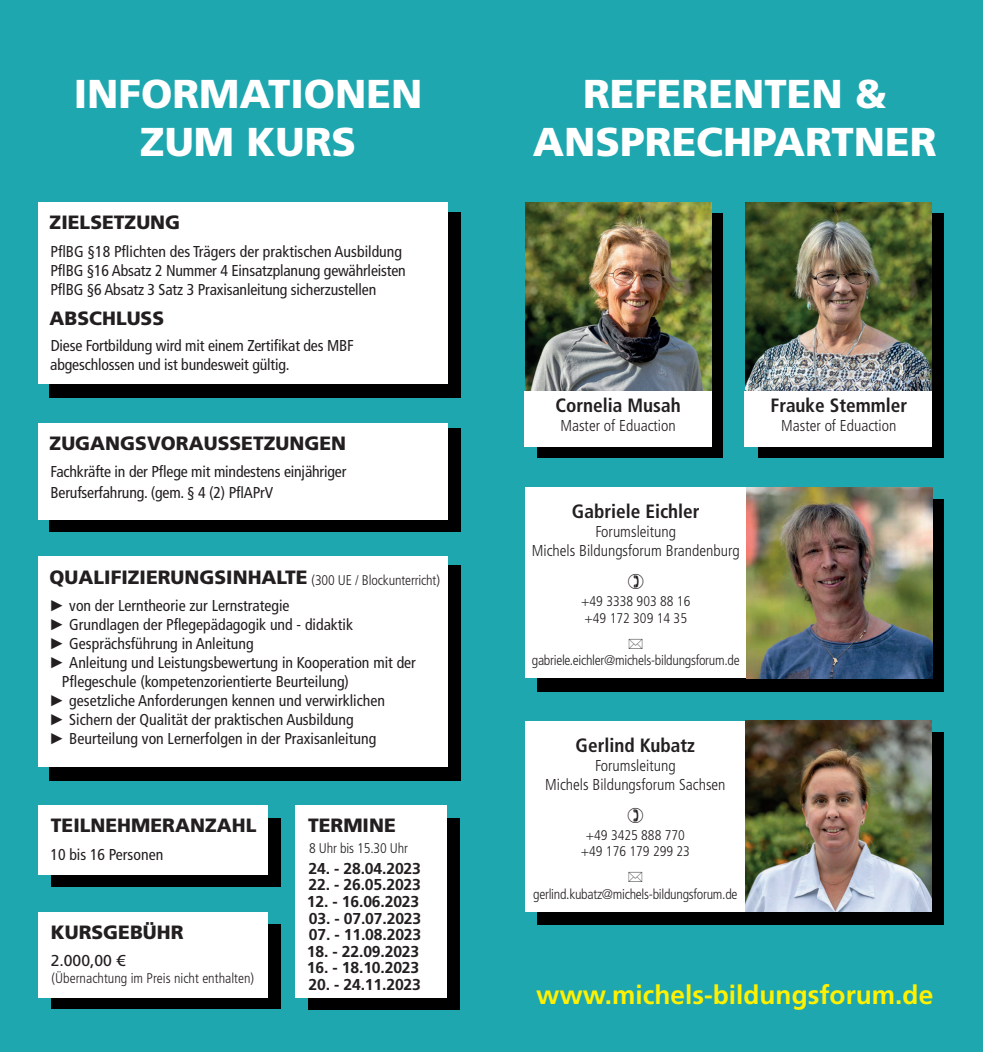
<style>
.page{position:relative;width:983px;height:1052px;background:#fff}
.page>*{position:absolute;margin:0;border:0;box-sizing:border-box;transform-origin:0 0}
.t1{font:900 40.25px "Frutiger LT Std";color:#fff}
.t2{font:700 26.25px "Frutiger LT Std";color:#fff101}
.t3{font:900 19.25px "Frutiger LT Std";color:#231f20}
.t4{font:700 condensed 19.25px "Frutiger LT Std";color:#231f20}
.t5{font:condensed 15.75px/18.9px "Frutiger LT Std";color:#231f20}
.t6{font:300 condensed 15.75px/18.9px "Frutiger LT Std";color:#231f20;text-align:center}
.t7{font:700 15.75px "Frutiger LT Std";letter-spacing:-.01em;color:#231f20}
.t8{font:15.75px "Frutiger LT Std";color:#231f20}
.t9{font:300 condensed 14px "Frutiger LT Std";letter-spacing:-.01em;color:#231f20}
.s1{font-family:"Arial";font-stretch:normal}
.s2{font-stretch:normal;color:#fff}
</style>
<div class="page">
<div style="left:0;top:0;width:504px;height:1052px;background:#1fa7af"></div>
<div style="left:472px;top:0;width:510px;height:1052px;background:#1fa7af"></div>
<div style="left:49px;top:213px;width:411px;height:185px;background:#000"></div>
<div style="left:38px;top:202px;width:409px;height:182px;background:#fff"></div>
<div style="left:49px;top:428px;width:411px;height:104px;background:#000"></div>
<div style="left:38px;top:423px;width:409px;height:96px;background:#fff"></div>
<div style="left:49px;top:565px;width:411px;height:216px;background:#000"></div>
<div style="left:38px;top:557px;width:409px;height:210px;background:#fff"></div>
<div style="left:51px;top:818px;width:229px;height:69px;background:#000"></div>
<div style="left:38px;top:805px;width:230px;height:70px;background:#fff"></div>
<div style="left:51px;top:924px;width:229px;height:85px;background:#000"></div>
<div style="left:38px;top:911px;width:230px;height:86px;background:#fff"></div>
<div style="left:308px;top:818px;width:151px;height:191px;background:#000"></div>
<div style="left:295px;top:805px;width:151px;height:192px;background:#fff"></div>
<div style="left:537px;top:214px;width:185px;height:244px;background:#000"></div>
<img style="left:525px;top:203px;width:186px;height:189px">
<div style="left:524px;top:392px;width:187px;height:55px;background:#fff"></div>
<div style="left:758px;top:214px;width:185px;height:244px;background:#000"></div>
<img style="left:745px;top:202px;width:186px;height:190px">
<div style="left:744px;top:392px;width:187px;height:55px;background:#fff"></div>
<div style="left:537px;top:732px;width:406px;height:192px;background:#000"></div>
<div style="left:525px;top:721px;width:222px;height:190px;background:#fff"></div>
<img style="left:745px;top:721px;width:186px;height:190px">
<div style="left:537px;top:499px;width:406px;height:192px;background:#000"></div>
<div style="left:525px;top:487px;width:222px;height:191px;background:#fff"></div>
<img style="left:746px;top:487px;width:186px;height:191px">
<p class="t1" style="left:74px;top:70px;width:350px">INFORMATIONEN</p>
<p class="t1" style="left:140px;top:118px;width:217px">ZUM KURS</p>
<p class="t3" style="left:50px;top:211px;width:132px">ZIELSETZUNG</p>
<p class="t5" style="left:50px;top:242px;width:353px">PflBG §18 Pflichten des Trägers der praktischen Ausbildung</p>
<p class="t5" style="left:50px;top:261px;width:356px">PflBG §16 Absatz 2 Nummer 4 Einsatzplanung gewährleisten</p>
<p class="t5" style="left:50px;top:280px;width:327px">PflBG §6 Absatz 3 Satz 3 Praxisanleitung sicherzustellen</p>
<p class="t3" style="left:50px;top:306px;width:116px">ABSCHLUSS</p>
<p class="t5" style="left:51px;top:336px;width:304px">Diese Fortbildung wird mit einem Zertifikat des MBF</p>
<p class="t5" style="left:50px;top:355px;width:241px">abgeschlossen und ist bundesweit gültig.</p>
<p class="t3" style="left:50px;top:431px;width:298px">ZUGANGSVORAUSSETZUNGEN</p>
<p class="t5" style="left:50px;top:462px;width:297px">Fachkräfte in der Pflege mit mindestens einjähriger</p>
<p class="t5" style="left:50px;top:483px;width:224px">Berufserfahrung. (gem. § 4 (2) PflAPrV</p>
<p class="t3" style="left:50px;top:565px;width:259px">QUALIFIZIERUNGSINHALTE</p>
<p class="t5" style="left:49px;top:596px;width:368px"><span class="s1">►</span> von der Lerntheorie zur Lernstrategie<br><span class="s1">►</span> Grundlagen der Pflegepädagogik und - didaktik<br><span class="s1">►</span> Gesprächsführung in Anleitung<br><span class="s1">►</span> Anleitung und Leistungsbewertung in Kooperation mit der <span class="s2">►</span> Pflegeschule (kompetenzorientierte Beurteilung)<br><span class="s1">►</span> gesetzliche Anforderungen kennen und verwirklichen<br><span class="s1">►</span> Sichern der Qualität der praktischen Ausbildung<br><span class="s1">►</span> Beurteilung von Lernerfolgen in der Praxisanleitung</p>
<p class="t9" style="left:311px;top:572px;width:130px">(300 UE / Blockunterricht)</p>
<p class="t3" style="left:51px;top:814px;width:207px">TEILNEHMERANZAHL</p>
<p class="t5" style="left:50px;top:845px;width:114px">10 bis 16 Personen</p>
<p class="t3" style="left:51px;top:920px;width:134px">KURSGEBÜHR</p>
<p class="t8" style="left:51px;top:951px;width:76px">2.000,00 €</p>
<p class="t9" style="left:52px;top:970px;width:204px">(Übernachtung im Preis nicht enthalten)</p>
<p class="t3" style="left:308px;top:814px;width:89px">TERMINE</p>
<p class="t9" style="left:309px;top:840px;width:100px">8 Uhr bis 15.30 Uhr</p>
<p class="t7" style="left:308px;top:859px;width:114px">24. - 28.04.2023</p>
<p class="t7" style="left:308px;top:875px;width:114px">22. - 26.05.2023</p>
<p class="t7" style="left:307px;top:892px;width:114px">12. - 16.06.2023</p>
<p class="t7" style="left:309px;top:909px;width:114px">03. - 07.07.2023</p>
<p class="t7" style="left:309px;top:925px;width:114px">07. - 11.08.2023</p>
<p class="t7" style="left:307px;top:942px;width:114px">18. - 22.09.2023</p>
<p class="t7" style="left:307px;top:958px;width:114px">16. - 18.10.2023</p>
<p class="t7" style="left:308px;top:975px;width:114px">20. - 24.11.2023</p>
<p class="t1" style="left:583px;top:70px;width:305px">REFERENTEN &amp;</p>
<p class="t1" style="left:533px;top:118px;width:405px">ANSPRECHPARTNER</p>
<p class="t4" style="left:555px;top:394px;width:127px">Cornelia Musah</p>
<p class="t6" style="left:560px;top:417px;width:117px">Master of Eduaction</p>
<p class="t4" style="left:571px;top:500px;width:129px">Gabriele Eichler</p>
<p class="t6" style="left:531px;top:522px;width:209px">Forumsleitung<br>Michels Bildungsforum Brandenburg</p>
<p class="t9" style="left:581px;top:593px;width:111px">+49 3338 903 88 16</p>
<p class="t9" style="left:584px;top:610px;width:104px">+49 172 309 14 35</p>
<p class="t9" style="left:531px;top:652px;width:209px">gabriele.eichler@michels-bildungsforum.de</p>
<p class="t4" style="left:575px;top:733px;width:121px">Gerlind Kubatz</p>
<p class="t6" style="left:545px;top:756px;width:182px">Forumsleitung<br>Michels Bildungsforum Sachsen</p>
<p class="t9" style="left:585px;top:827px;width:101px">+49 3425 888 770</p>
<p class="t9" style="left:580px;top:843px;width:111px">+49 176 179 299 23</p>
<p class="t9" style="left:533px;top:886px;width:206px">gerlind.kubatz@michels-bildungsforum.de</p>
<p class="t4" style="left:770px;top:394px;width:138px">Frauke Stemmler</p>
<p class="t6" style="left:781px;top:417px;width:117px">Master of Eduaction</p>
<p class="t2" style="left:536px;top:979px;width:398px">www.michels-bildungsforum.de</p>
</div>
